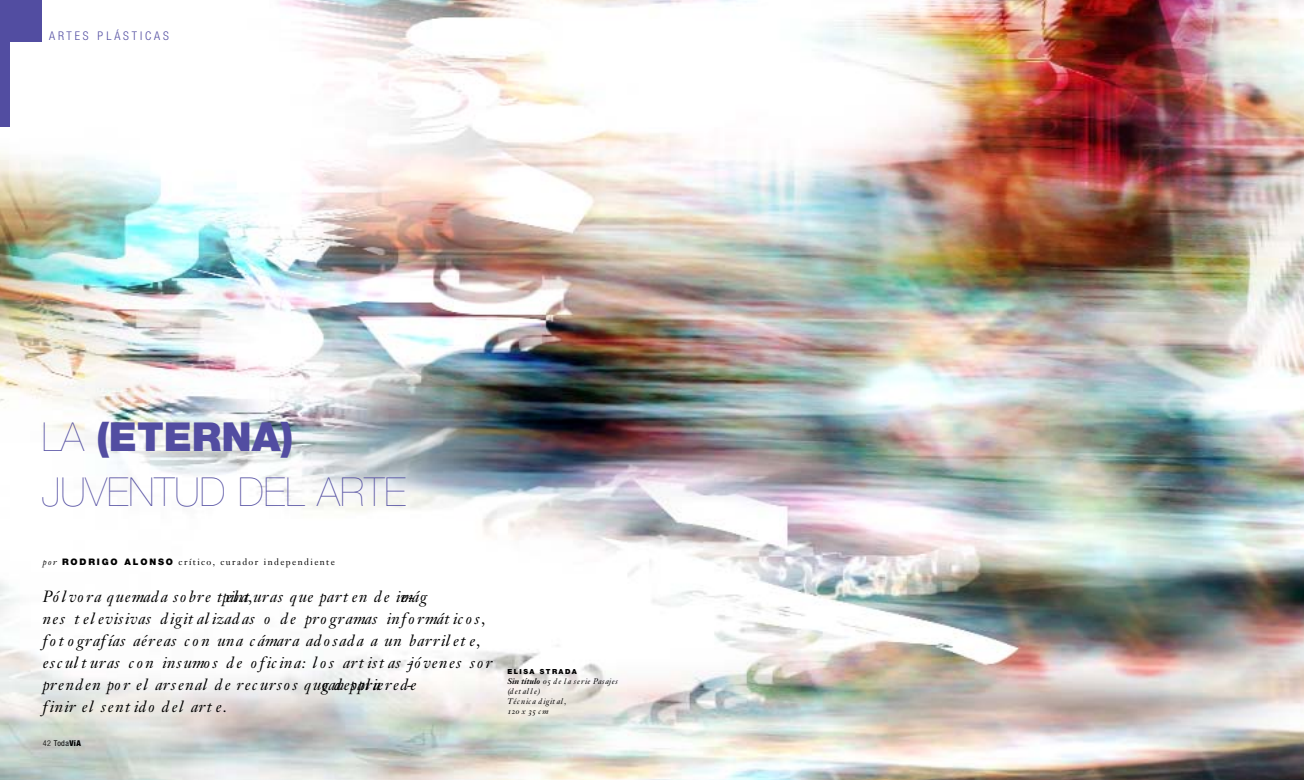
<style>
.page{position:relative;width:1304px;height:780px;background:#fff}
.page>*{position:absolute;margin:0;border:0;box-sizing:border-box;transform-origin:0 0}
.t1{font:200 40px/55px "Helvetica Neue";color:#524da1}
.t2{font:16px/22px "Janson Text Italic Os F";letter-spacing:.095em;color:#000}
.t3{font:16px "Janson Text Italic Os F";letter-spacing:.02em;color:#000}
.t4{font:16px "Janson Text Italic Os F";letter-spacing:.055em;color:#000}
.t5{font:300 condensed 12px "Helvetica Neue";letter-spacing:.24em;color:#524da1}
.t6{font:9px "Janson Text";letter-spacing:.16em;color:#000}
.t7{font:8px/10px "Janson Text Italic Os F";letter-spacing:.085em;color:#000}
.t8{font:condensed 8px "Helvetica Neue";color:#000}
.t9{font:900 7px "Helvetica Neue";letter-spacing:.19em;color:#000}
.s1{font-weight:900}
.s2{font-style:italic}
.s3{font-family:"Helvetica Neue";font-weight:900}
.s4{font-weight:300}
.s5{font-family:"Janson Text Bold Italic Os F"}
</style>
<div class="page">
<img style="left:0;top:0;width:1304px;height:780px">
<div style="left:0;top:0;width:42px;height:42px;background:#524da1"></div>
<div style="left:0;top:0;width:10px;height:127px;background:#524da1"></div>
<p class="t5" style="left:49px;top:31px;width:121px">A RTES PLÁSTICAS</p>
<h1 class="t1" style="left:42px;top:413px;width:366px">LA <span class="s1">(ETERNA)<br></span>JUVENTUD DEL ARTE</h1>
<p class="t6" style="left:43px;top:558px;width:293px"><span class="s2">p o r</span> <span class="s3">RODRIGO ALONSO</span> crítico, curador independiente</p>
<p class="t2" style="left:43px;top:587px;width:211px">Pól vora quemada sobre t el a,</p>
<p class="t3" style="left:223px;top:590px;width:206px">pint uras que part en d e imág</p>
<p class="t2" style="left:43px;top:587px;width:451px;text-indent:358px">e-<br>nes t el evisivas digit al izadas o de programas informát icos, fotografías aéreas con una cámara adosada a un barril et e, escult uras con insumos de oficina: los art ist as jóvenes sor</p>
<p class="t2" style="left:407px;top:653px;width:8px">-</p>
<p class="t2" style="left:43px;top:675px;width:342px">prenden por el arsenal de recursos que despl ie</p>
<p class="t4" style="left:322px;top:678px;width:96px">gan para rede-</p>
<p class="t2" style="left:43px;top:697px;width:186px">finir el sent ido del art e.</p>
<p class="t8" style="left:43px;top:740px;width:40px"><span class="s4">4 2</span> To d a<span class="s1">V í A</span></p>
<p class="t9" style="left:507px;top:669px;width:71px">ELISA STRADA</p>
<p class="t7" style="left:507px;top:677px;width:112px"><span class="s5">Sin título</span> 05 d e l a serie Pasajes (det alle)<br>Técnica digit al ,<br>120 x 35 c m</p>
</div>
